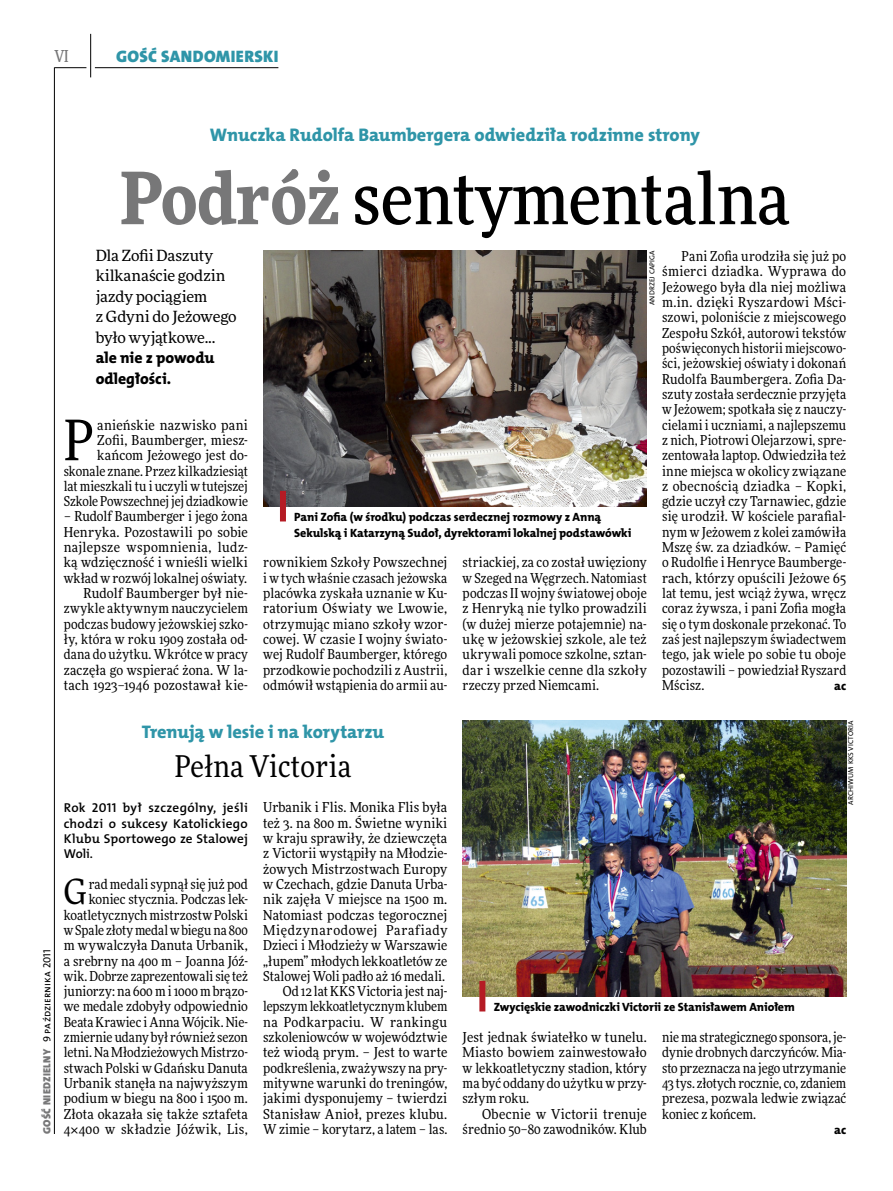
<style>
.page{position:relative;width:893px;height:1191px;background:#fff}
.page>*{position:absolute;margin:0;border:0;box-sizing:border-box;transform-origin:0 0}
.t1{font:500 72px "Freeday Narrow";color:#000}
.t2{font:55.95px "Freeday Narrow News";color:#000}
.t3{font:34.8px "Freeday Narrow News";color:#000}
.t4{font:30px "Freeday Narrow News";letter-spacing:.01em;color:#000}
.t5{font:18.3px "The Mix HP8 Ex Bld";letter-spacing:-.005em;color:#2f95a8}
.t6{font:16.65px "The Mix HP9 Blk";letter-spacing:.02em;color:#2f95a8}
.t7{font:500 16.5px "Freeday Narrow";color:#777778;scale:.9 1}
.t8{font:15.75px/20.4px "The Mix HP8 Ex Bld";letter-spacing:-.005em;color:#000}
.t9{font:15.45px/20.4px "Freeday News";letter-spacing:-.005em;color:#000}
.t10{font:13.65px/15.3px "Freeday Narrow News";letter-spacing:.01em;color:#000;text-align:right}
.t11{font:12.9px/15.3px "The Mix HP6 Se Bld";letter-spacing:.01em;color:#000;text-align:justify}
.t12{font:12.3px "The Mix HP8 Ex Bld";color:#000}
.t13{font:12px/15.3px "The Mix HP8 Ex Bld";letter-spacing:-.005em;color:#000}
.t14{font:10.5px "The Mix HP5 Plain";letter-spacing:.015em;color:#000}
.t15{font:7.2px "The Mix HP5 Plain";letter-spacing:.015em;color:#000}
.s1{font-weight:900;color:#777778}
.s2{font-family:"The Mix HP9 Blk";color:#777778}
</style>
<div class="page">
<hr style="left:54px;top:67px;width:1px;height:1067px;background:#000">
<hr style="left:90px;top:34px;width:1px;height:43px;background:#000">
<hr style="left:54px;top:67px;width:32px;height:1px;background:#000">
<hr style="left:95px;top:67px;width:183px;height:1px;background:#000">
<img style="left:263px;top:250px;width:384px;height:256px">
<img style="left:463px;top:720px;width:383px;height:276px">
<div style="left:280px;top:491px;width:6px;height:30px;background:#b51b24"></div>
<div style="left:479px;top:981px;width:6px;height:30px;background:#b51b24"></div>
<p class="t7" style="left:54px;top:46px;width:17px">VI</p>
<p class="t6" style="left:116px;top:46px;width:164px">GOŚĆ SANDOMIERSKI</p>
<h3 class="t5" style="left:210px;top:123px;width:491px">Wnuczka Rudolfa Baumbergera odwiedziła rodzinne strony</h3>
<h1 class="t1" style="left:120px;top:154px;width:671px"><span class="s1">Podróż</span> sentymentalna</h1>
<p class="t14" style="left:40px;top:1134px;width:186px;rotate:-90deg"><span class="s2">GOŚĆ NIEDZIELNY</span> 9 października 2011</p>
<p class="t9" style="left:96px;top:245px;width:142px">Dla Zofii Daszuty kilkanaście godzin jazdy pociągiem<br>z Gdyni do Jeżowego było wyjątkowe...</p>
<p class="t8" style="left:96px;top:348px;width:120px">ale nie z powodu odległości.</p>
<p class="t10" style="left:64px;top:417px;width:186px">anieńskie nazwisko pani<br>Zofii, Baumberger, miesz&shy;kańcom Jeżowego jest do&shy;skonale znane. Przez kilkadziesiąt lat mieszkali tu i uczyli w tutejszej<br>Szkole Powszechnej jej dziadkowie</p>
<p class="t10" style="left:64px;top:509px;width:186px">– Rudolf Baumberger i jego żona<br>Henryka. Pozostawili po sobie najlepsze wspomnienia, ludz&shy;ką wdzięczność i wnieśli wielki wkład w rozwój lokalnej oświaty.<br>Rudolf Baumberger był nie&shy;zwykle aktywnym nauczycielem podczas budowy jeżowskiej szko&shy;ły, która w roku 1909 została od&shy;dana do użytku. Wkrótce w pracy zaczęła go wspierać żona. W la&shy;tach 1923–1946 pozostawał kie-</p>
<h2 class="t2" style="left:64px;top:406px;width:32px">P</h2>
<p class="t10" style="left:662px;top:248px;width:186px;text-align:justify;text-indent:20px">Pani Zofia urodziła się już po śmierci dziadka. Wyprawa do Jeżowego była dla niej możliwa m.in. dzięki Ryszardowi Mści&shy;szowi, poloniście z miejscowego Zespołu Szkół, autorowi tekstów poświęconych historii miejscowo&shy;ści, jeżowskiej oświaty i dokonań Rudolfa Baumbergera. Zofia Da&shy;szuty została serdecznie przyjęta w Jeżowem; spotkała się z nauczy&shy;cielami i uczniami, a najlepszemu z nich, Piotrowi Olejarzowi, spre&shy;zentowała laptop. Odwiedziła też inne miejsca w okolicy związane z obecnością dziadka – Kopki, gdzie uczył czy Tarnawiec, gdzie się urodził. W kościele parafial&shy;nym w Jeżowem z kolei zamówiła Mszę św. za dziadków. – Pamięć o Rudolfie i Henryce Baumberge&shy;rach, którzy opuścili Jeżowe 65 lat temu, jest wciąż żywa, wręcz coraz żywsza, i pani Zofia mogła się o tym doskonale przekonać. To zaś jest najlepszym świadectwem tego, jak wiele po sobie tu oboje pozostawili – powiedział Ryszard Mścisz.</p>
<p class="t15" style="left:647px;top:305px;width:56px;rotate:-90deg">Andrzej Capiga</p>
<p class="t13" style="left:294px;top:510px;width:339px">Pani Zofia (w środku) podczas serdecznej rozmowy z Anną<br>Sekulską i Katarzyną Sudoł, dyrektorami lokalnej podstawówki</p>
<p class="t10" style="left:263px;top:555px;width:186px;text-align:justify">rownikiem Szkoły Powszechnej i w tych właśnie czasach jeżowska placówka zyskała uznanie w Ku&shy;ratorium Oświaty we Lwowie, otrzymując miano szkoły wzor&shy;cowej. W czasie I wojny świato&shy;wej Rudolf Baumberger, którego przodkowie pochodzili z Austrii, odmówił wstąpienia do armii au-</p>
<p class="t10" style="left:463px;top:555px;width:186px;text-align:justify">striackiej, za co został uwięziony w Szeged na Węgrzech. Natomiast podczas II wojny światowej oboje z Henryką nie tylko prowadzili (w dużej mierze potajemnie) na&shy;ukę w jeżowskiej szkole, ale też ukrywali pomoce szkolne, sztan&shy;dar i wszelkie cenne dla szkoły rzeczy przed Niemcami.</p>
<p class="t12" style="left:834px;top:678px;width:14px">ac</p>
<h3 class="t5" style="left:142px;top:720px;width:244px">Trenują w lesie i na korytarzu</h3>
<h3 class="t4" style="left:175px;top:748px;width:178px">Pełna Victoria</h3>
<p class="t11" style="left:64px;top:800px;width:186px">Rok 2011 był szczególny, jeśli chodzi o sukcesy Katolickiego Klubu Sportowego ze Stalowej Woli.</p>
<h3 class="t3" style="left:64px;top:870px;width:24px">G</h3>
<p class="t10" style="left:64px;top:876px;width:186px">rad medali sypnął się już pod koniec stycznia. Podczas lek&shy;koatletycznych mistrzostw Polski w Spale złoty medal w biegu na 800 m wywalczyła Danuta Urbanik, a srebrny na 400 m – Joanna Jóź&shy;wik. Dobrze zaprezentowali się też juniorzy: na 600 m i 1000 m brązo&shy;we medale zdobyły odpowiednio<br>Beata Krawiec i Anna Wójcik. Nie&shy;zmiernie udany był również sezon letni. Na Młodzieżowych Mistrzo&shy;stwach Polski w Gdańsku Danuta<br>Urbanik stanęła na najwyższym podium w biegu na 800 i 1500 m.<br>Złota okazała się także sztafeta<br>4¬400 w składzie Jóźwik, Lis,</p>
<p class="t10" style="left:263px;top:799px;width:186px">Urbanik i Flis. Monika Flis była też 3. na 800 m. Świetne wyniki w kraju sprawiły, że dziewczęta z Victorii wystąpiły na Młodzie&shy;żowych Mistrzostwach Europy w Czechach, gdzie Danuta Urba&shy;nik zajęła V miejsce na 1500 m.<br>Natomiast podczas tegorocznej<br>Międzynarodowej Parafiady<br>Dzieci i Młodzieży w Warszawie „łupem” młodych lekkoatletów ze<br>Stalowej Woli padło aż 16 medali.<br>Od 12 lat KKS Victoria jest naj&shy;lepszym lekkoatletycznym klubem na Podkarpaciu. W rankingu szkoleniowców w województwie też wiodą prym. – Jest to warte podkreślenia, zważywszy na pry&shy;mitywne warunki do treningów, jakimi dysponujemy – twierdzi<br>Stanisław Anioł, prezes klubu.<br>W zimie – korytarz, a latem – las.</p>
<p class="t15" style="left:846px;top:804px;width:86px;rotate:-90deg">Archiwum KKS Victoria</p>
<p class="t13" style="left:494px;top:1000px;width:303px">Zwycięskie zawodniczki Victorii ze Stanisławem Aniołem</p>
<p class="t10" style="left:463px;top:1029px;width:186px;text-align:justify">Jest jednak światełko w tunelu.<br>Miasto bowiem zainwestowało w lekkoatletyczny stadion, który ma być oddany do użytku w przy&shy;szłym roku.</p>
<p class="t10" style="left:463px;top:1106px;width:186px">Obecnie w Victorii trenuje średnio 50–80 zawodników. Klub</p>
<p class="t10" style="left:662px;top:1029px;width:186px;text-align:justify">nie ma strategicznego sponsora, je&shy;dynie drobnych darczyńców. Mia&shy;sto przeznacza na jego utrzymanie 43 tys. złotych rocznie, co, zdaniem prezesa, pozwala ledwie związać koniec z końcem.</p>
<p class="t12" style="left:834px;top:1122px;width:14px">ac</p>
</div>
